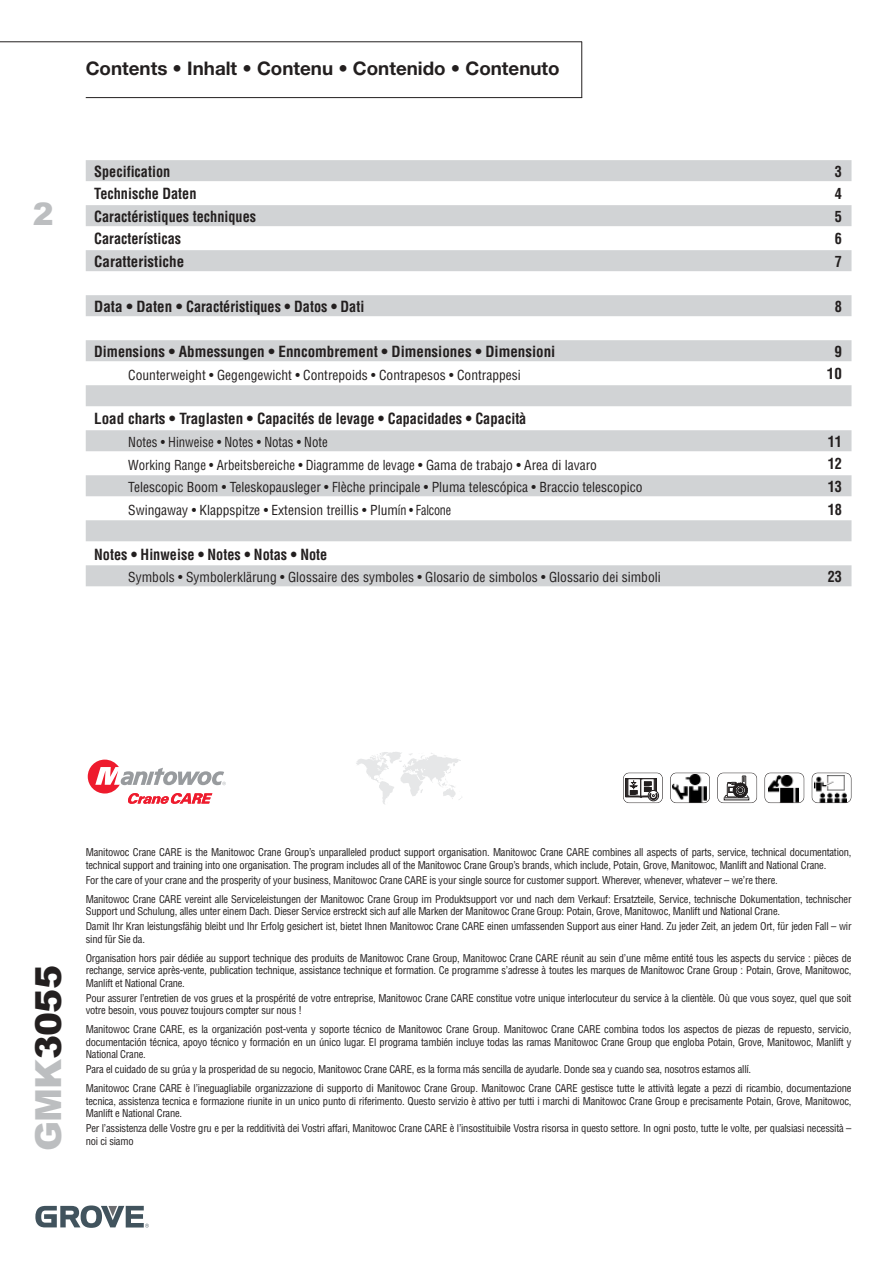
<style>
.page{position:relative;width:893px;height:1262px;background:#fff}
.page>*{position:absolute;margin:0;border:0;box-sizing:border-box;transform-origin:0 0}
.t1{font:900 36px "Arial";letter-spacing:-.02em;color:#231f1f}
.t2{font:900 31.2px "Arial";color:#bcbec0}
.t3{font:700 18.75px "Helvetica Neue";color:#231f1f}
.t4{font:700 condensed 15px "Helvetica";color:#231f1f;scale:.95 1}
.t5{font:700 condensed 15px "Helvetica";color:#231f1f}
.t6{font:condensed 13.5px "Helvetica";color:#231f1f}
.t7{font:condensed 13.5px "Helvetica";color:#231f1f;scale:.95 1}
.t8{font:condensed 10.5px/12.6px "Helvetica";letter-spacing:-.02em;color:#231f1f}
.s1{color:#bcbec0}
</style>
<div class="page">
<svg style="left:35px;top:1205px;width:114px;height:22px"></svg>
<div style="left:86px;top:160px;width:765px;height:21px;background:#d1d3d5"></div>
<div style="left:86px;top:205px;width:765px;height:21px;background:#d1d3d5"></div>
<div style="left:86px;top:250px;width:765px;height:21px;background:#d1d3d5"></div>
<div style="left:86px;top:295px;width:765px;height:21px;background:#d1d3d5"></div>
<div style="left:86px;top:340px;width:765px;height:21px;background:#d1d3d5"></div>
<div style="left:86px;top:385px;width:765px;height:21px;background:#d1d3d5"></div>
<div style="left:86px;top:430px;width:765px;height:21px;background:#d1d3d5"></div>
<div style="left:86px;top:475px;width:765px;height:21px;background:#d1d3d5"></div>
<div style="left:86px;top:520px;width:765px;height:21px;background:#d1d3d5"></div>
<div style="left:86px;top:565px;width:765px;height:21px;background:#d1d3d5"></div>
<hr style="left:86px;top:97px;width:496px;height:1px;background:#231f1f">
<hr style="left:0;top:41px;width:582px;height:1px;background:#231f1f">
<hr style="left:581px;top:42px;width:1px;height:56px;background:#231f1f">
<div style="left:625px;top:778px;width:16px;height:19px;border:1px solid #231f1f"></div>
<svg style="left:626px;top:778px;width:33px;height:23px"></svg>
<div style="left:623px;top:772px;width:39px;height:31px;border:1px solid #231f1f;border-radius:6px"></div>
<img style="left:673px;top:775px;width:33px;height:28px">
<div style="left:670px;top:772px;width:40px;height:31px;border:1px solid #231f1f;border-radius:6px"></div>
<svg style="left:723px;top:775px;width:26px;height:25px"></svg>
<div style="left:717px;top:772px;width:40px;height:31px;border:1px solid #231f1f;border-radius:6px"></div>
<img style="left:768px;top:775px;width:30px;height:26px">
<div style="left:764px;top:772px;width:40px;height:31px;border:1px solid #231f1f;border-radius:6px"></div>
<img style="left:814px;top:775px;width:32px;height:28px">
<div style="left:811px;top:772px;width:40px;height:31px;border:1px solid #231f1f;border-radius:6px"></div>
<svg style="left:88px;top:759px;width:138px;height:44px"></svg>
<svg style="left:356px;top:752px;width:106px;height:52px"></svg>
<h3 class="t3" style="left:86px;top:61px;width:475px">Contents • Inhalt • Contenu • Contenido • Contenuto</h3>
<h2 class="t2" style="left:33px;top:203px;width:22px">2</h2>
<h3 class="t4" style="left:94px;top:166px;width:81px">Specification</h3>
<h3 class="t4" style="left:834px;top:166px;width:9px">3</h3>
<h3 class="t4" style="left:94px;top:188px;width:109px">Technische Daten</h3>
<h3 class="t4" style="left:834px;top:188px;width:9px">4</h3>
<h3 class="t4" style="left:94px;top:211px;width:172px">Caractéristiques techniques</h3>
<h3 class="t4" style="left:834px;top:211px;width:9px">5</h3>
<h3 class="t4" style="left:94px;top:233px;width:93px">Características</h3>
<h3 class="t4" style="left:834px;top:233px;width:9px">6</h3>
<h3 class="t5" style="left:94px;top:256px;width:91px">Caratteristiche</h3>
<h3 class="t4" style="left:834px;top:256px;width:9px">7</h3>
<h3 class="t5" style="left:94px;top:301px;width:271px">Data • Daten • Caractéristiques • Datos • Dati</h3>
<h3 class="t4" style="left:834px;top:301px;width:9px">8</h3>
<h3 class="t4" style="left:94px;top:346px;width:487px">Dimensions • Abmessungen • Enncombrement • Dimensiones • Dimensioni</h3>
<h3 class="t5" style="left:834px;top:346px;width:9px">9</h3>
<p class="t6" style="left:128px;top:369px;width:394px">Counterweight • Gegengewicht • Contrepoids • Contrapesos • Contrappesi</p>
<h3 class="t5" style="left:826px;top:368px;width:16px">10</h3>
<h3 class="t5" style="left:94px;top:413px;width:433px">Load charts • Traglasten • Capacités de levage • Capacidades • Capacità</h3>
<p class="t7" style="left:128px;top:437px;width:211px">Notes • Hinweise • Notes • Notas • Note</p>
<h3 class="t4" style="left:827px;top:436px;width:16px">11</h3>
<p class="t7" style="left:128px;top:459px;width:495px">Working Range • Arbeitsbereiche • Diagramme de levage • Gama de trabajo • Area di lavaro</p>
<h3 class="t4" style="left:827px;top:458px;width:16px">12</h3>
<p class="t6" style="left:128px;top:482px;width:515px">Telescopic Boom • Teleskopausleger • Flèche principale • Pluma telescópica • Braccio telescopico</p>
<h3 class="t4" style="left:827px;top:481px;width:16px">13</h3>
<p class="t6" style="left:128px;top:504px;width:324px">Swingaway • Klappspitze • Extension treillis • Plumín • Falcone</p>
<h3 class="t4" style="left:827px;top:503px;width:16px">18</h3>
<h3 class="t4" style="left:94px;top:548px;width:247px">Notes • Hinweise • Notes • Notas • Note</h3>
<p class="t6" style="left:128px;top:572px;width:534px">Symbols • Symbolerklärung • Glossaire des symboles • Glosario de simbolos • Glossario dei simboli</p>
<h3 class="t4" style="left:827px;top:571px;width:16px">23</h3>
<h1 class="t1" style="left:35px;top:1151px;width:187px;rotate:-90deg"><span class="s1">GMK</span>3055</h1>
<p class="t8" style="left:86px;top:847px;width:767px">Manitowoc Crane CARE is the Manitowoc Crane Group’s unparalleled product support organisation. Manitowoc Crane CARE combines all aspects of parts, service, technical documentation, technical support and training into one organisation. The program includes all of the Manitowoc Crane Group’s brands, which include, Potain, Grove, Manitowoc, Manlift and National Crane.</p>
<p class="t8" style="left:86px;top:871px;width:767px;line-height:19px">For the care of your crane and the prosperity of your business, Manitowoc Crane CARE is your single source for customer support. Wherever, whenever, whatever – we’re there.<br>Manitowoc Crane CARE vereint alle Serviceleistungen der Manitowoc Crane Group im Produktsupport vor und nach dem Verkauf: Ersatzteile, Service, technische Dokumentation, technischer</p>
<p class="t8" style="left:86px;top:905px;width:767px;line-height:14.7px">Support und Schulung, alles unter einem Dach. Dieser Service erstreckt sich auf alle Marken der Manitowoc Crane Group: Potain, Grove, Manitowoc, Manlift und National Crane.<br>Damit Ihr Kran leistungsfähig bleibt und Ihr Erfolg gesichert ist, bietet Ihnen Manitowoc Crane CARE einen umfassenden Support aus einer Hand. Zu jeder Zeit, an jedem Ort, für jeden Fall – wir</p>
<p class="t8" style="left:86px;top:930px;width:767px;line-height:19px">sind für Sie da.<br>Organisation hors pair dédiée au support technique des produits de Manitowoc Crane Group, Manitowoc Crane CARE réunit au sein d’une même entité tous les aspects du service : pièces de</p>
<p class="t8" style="left:86px;top:965px;width:767px">rechange, service après-vente, publication technique, assistance technique et formation. Ce programme s’adresse à toutes les marques de Manitowoc Crane Group : Potain, Grove, Manitowoc,<br>Manlift et National Crane.</p>
<p class="t8" style="left:86px;top:992px;width:767px">Pour assurer l’entretien de vos grues et la prospérité de votre entreprise, Manitowoc Crane CARE constitue votre unique interlocuteur du service à la clientèle. Où que vous soyez, quel que soit votre besoin, vous pouvez toujours compter sur nous !</p>
<p class="t8" style="left:86px;top:1023px;width:767px;text-align:justify">Manitowoc Crane CARE, es la organización post-venta y soporte técnico de Manitowoc Crane Group. Manitowoc Crane CARE combina todos los aspectos de piezas de repuesto, servicio, documentación técnica, apoyo técnico y formación en un único lugar. El programa también incluye todas las ramas Manitowoc Crane Group que engloba Potain, Grove, Manitowoc, Manlift y National Crane.</p>
<p class="t8" style="left:86px;top:1060px;width:767px;line-height:19px">Para el cuidado de su grúa y la prosperidad de su negocio, Manitowoc Crane CARE, es la forma más sencilla de ayudarle. Donde sea y cuando sea, nosotros estamos allí.<br>Manitowoc Crane CARE è l’ineguagliabile organizzazione di supporto di Manitowoc Crane Group. Manitowoc Crane CARE gestisce tutte le attività legate a pezzi di ricambio, documentazione</p>
<p class="t8" style="left:86px;top:1095px;width:767px">tecnica, assistenza tecnica e formazione riunite in un unico punto di riferimento. Questo servizio è attivo per tutti i marchi di Manitowoc Crane Group e precisamente Potain, Grove, Manitowoc,<br>Manlift e National Crane.</p>
<p class="t8" style="left:86px;top:1122px;width:767px">Per l’assistenza delle Vostre gru e per la redditività dei Vostri affari, Manitowoc Crane CARE è l’insostituibile Vostra risorsa in questo settore. In ogni posto, tutte le volte, per qualsiasi necessità – noi ci siamo</p>
</div>
